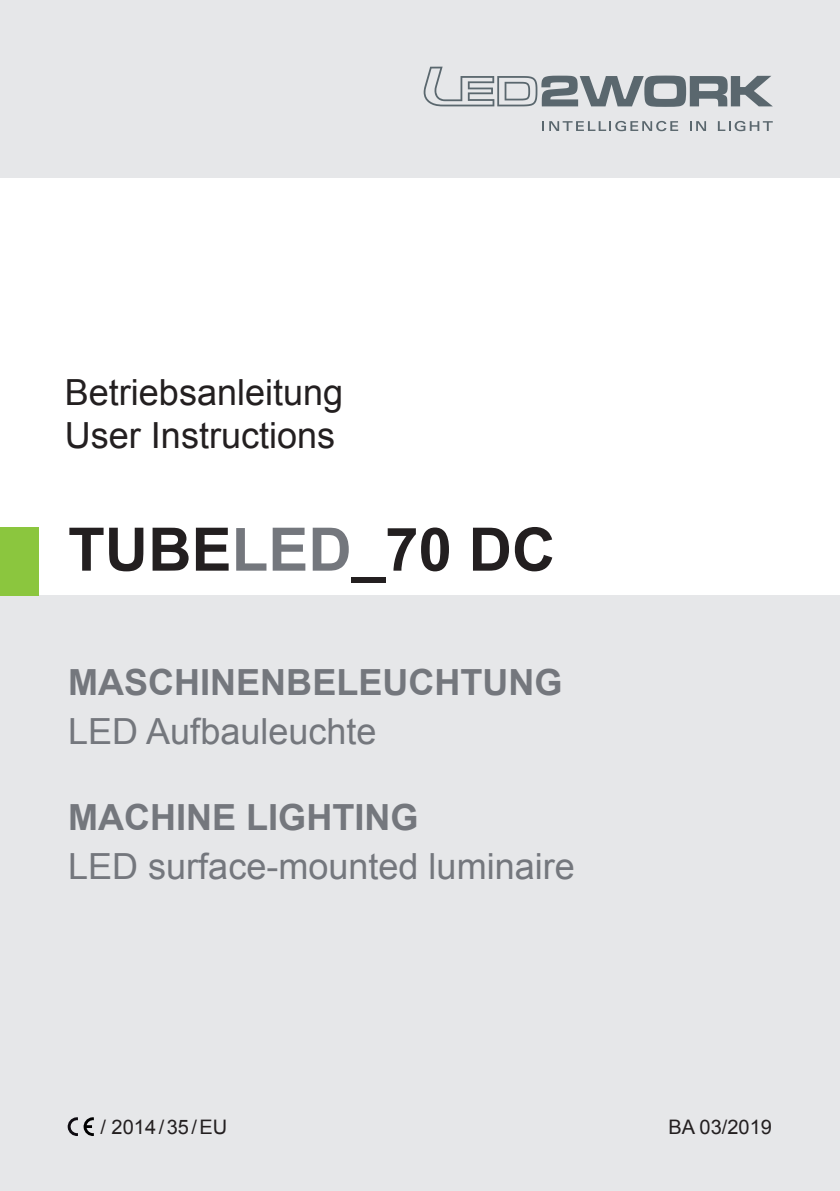
<style>
.page{position:relative;width:840px;height:1191px;background:#fff}
.page>*{position:absolute;margin:0;border:0;box-sizing:border-box;transform-origin:0 0}
.t1{font:700 60px "Arial";color:#231f20}
.t2{font:36px "Arial";color:#74777d}
.t3{font:700 36px "Arial";color:#74777d}
.t4{font:36px/43.2px "Arial";color:#231f20}
.t5{font:20px "Arial";color:#231f20}
.s1{color:#74777d}
</style>
<div class="page">
<div style="left:0;top:595px;width:839px;height:596px;background:#e6e7e9"></div>
<div style="left:0;top:0;width:839px;height:178px;background:#e6e7e9"></div>
<svg style="left:67px;top:1117px;width:27px;height:19px"></svg>
<div style="left:0;top:527px;width:39px;height:68px;background:#8bc63e"></div>
<svg style="left:423px;top:67px;width:349px;height:40px"></svg>
<svg style="left:549px;top:121px;width:128px;height:10px"></svg>
<svg style="left:690px;top:121px;width:15px;height:10px"></svg>
<svg style="left:717px;top:121px;width:55px;height:10px"></svg>
<p class="t4" style="left:65px;top:371px;width:280px">Betriebsanleitung<br>User Instructions</p>
<h1 class="t1" style="left:68px;top:509px;width:488px">TUBE<span class="s1">LED</span>_70 DC</h1>
<p class="t3" style="left:68px;top:658px;width:495px">MASCHINENBELEUCHTUNG</p>
<p class="t2" style="left:68px;top:707px;width:310px">LED Aufbauleuchte</p>
<p class="t3" style="left:68px;top:793px;width:351px">MACHINE LIGHTING</p>
<p class="t2" style="left:68px;top:843px;width:508px">LED surface-mounted luminaire</p>
<p class="t5" style="left:100px;top:1113px;width:128px">/ 2014/35/EU</p>
<p class="t5" style="left:668px;top:1114px;width:105px">BA 03/2019</p>
</div>
